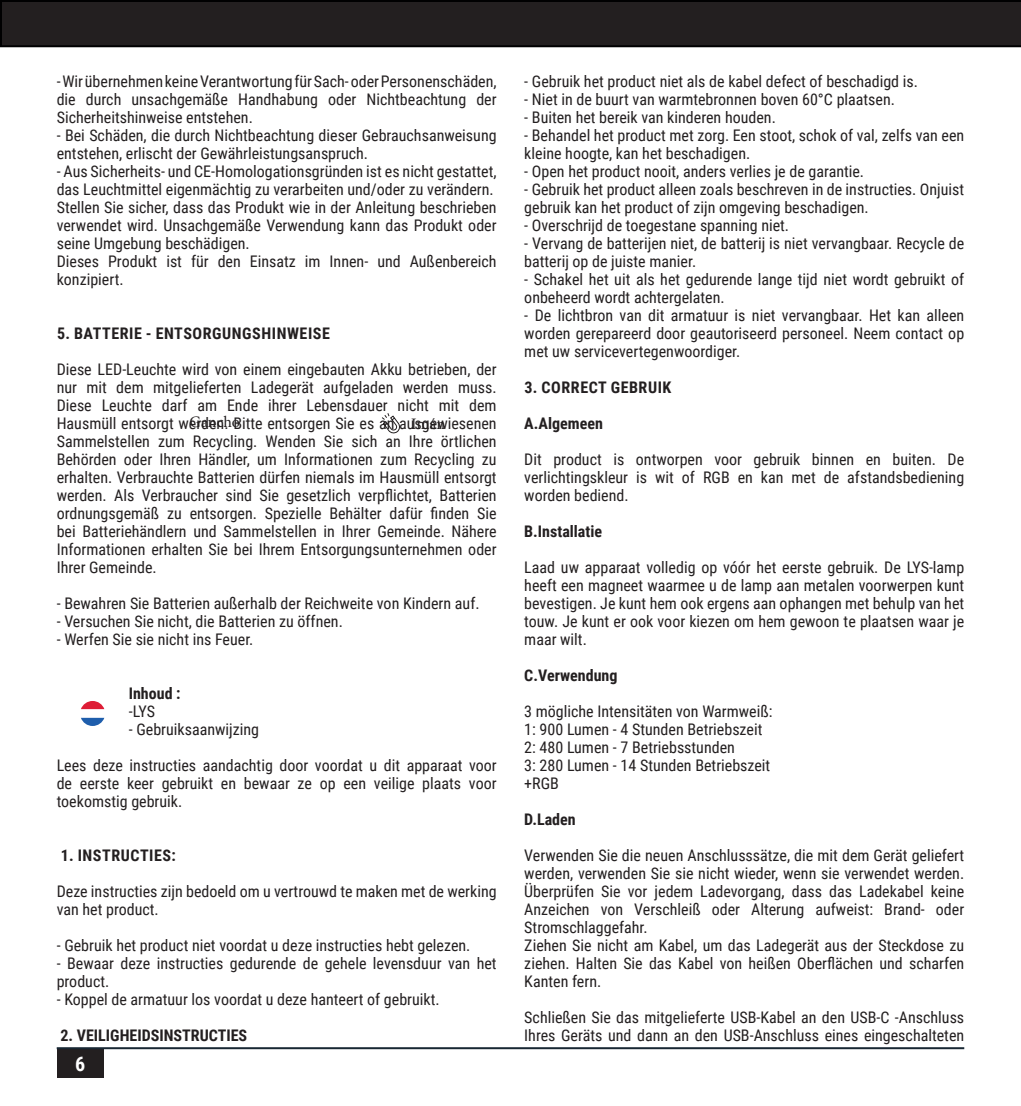
<style>
.page{position:relative;width:1021px;height:1106px;background:#fff}
.page>*{position:absolute;margin:0;border:0;box-sizing:border-box;transform-origin:0 0}
.t1{font:700 20px "Roboto Condensed";color:#fff}
.t2{font:16px/18px "Roboto Condensed";color:#231f20}
.t3{font:700 16px "Roboto Condensed";color:#231f20}
.t4{font:700 16px "Roboto Condensed";letter-spacing:.035em;color:#231f20}
.t5{font:16px "Minion Pro";letter-spacing:-.005em;color:#231f20}
</style>
<div class="page">
<div style="left:57px;top:1049px;width:46px;height:28px;background:#231f20"></div>
<svg style="left:80px;top:701px;width:25px;height:25px"></svg>
<svg style="left:81px;top:701px;width:23px;height:8px"></svg>
<svg style="left:81px;top:718px;width:23px;height:8px"></svg>
<svg style="left:382px;top:413px;width:18px;height:21px"></svg>
<svg style="left:0;top:0;width:1020px;height:47px;background:#201c1d"></svg>
<hr style="left:57px;top:1047px;width:907px;height:2px;background:#182733">
<p class="t2" style="left:57px;top:71px;width:441px;text-align:justify">- Wir übernehmen keine Verantwortung für Sach- oder Personenschäden, die durch unsachgemäße Handhabung oder Nichtbeachtung der Sicherheitshinweise entstehen.</p>
<p class="t2" style="left:57px;top:125px;width:441px">- Bei Schäden, die durch Nichtbeachtung dieser Gebrauchsanweisung entstehen, erlischt der Gewährleistungsanspruch.</p>
<p class="t2" style="left:57px;top:161px;width:441px">- Aus Sicherheits- und CE-Homologationsgründen ist es nicht gestattet, das Leuchtmittel eigenmächtig zu verarbeiten und/oder zu verändern.</p>
<p class="t2" style="left:57px;top:197px;width:441px;text-align:justify">Stellen Sie sicher, dass das Produkt wie in der Anleitung beschrieben verwendet wird. Unsachgemäße Verwendung kann das Produkt oder seine Umgebung beschädigen.</p>
<p class="t2" style="left:57px;top:251px;width:441px">Dieses Produkt ist für den Einsatz im Innen- und Außenbereich konzipiert.</p>
<p class="t4" style="left:57px;top:322px;width:274px">5. BATTERIE - ENTSORGUNGSHINWEISE</p>
<p class="t2" style="left:57px;top:359px;width:441px;text-align:justify">Diese LED-Leuchte wird von einem eingebauten Akku betrieben, der nur mit dem mitgelieferten Ladegerät aufgeladen werden muss.<br>Diese Leuchte darf am Ende ihrer Lebensdauer nicht mit dem Hausmüll entsorgt werden. Bitte entsorgen Sie es an ausgewiesenen Sammelstellen zum Recycling. Wenden Sie sich an Ihre örtlichen Behörden oder Ihren Händler, um Informationen zum Recycling zu erhalten. Verbrauchte Batterien dürfen niemals im Hausmüll entsorgt werden. Als Verbraucher sind Sie gesetzlich verpflichtet, Batterien ordnungsgemäß zu entsorgen. Spezielle Behälter dafür finden Sie bei Batteriehändlern und Sammelstellen in Ihrer Gemeinde. Nähere Informationen erhalten Sie bei Ihrem Entsorgungsunternehmen oder Ihrer Gemeinde.</p>
<p class="t2" style="left:57px;top:593px;width:424px">- Bewahren Sie Batterien außerhalb der Reichweite von Kindern auf.</p>
<p class="t2" style="left:57px;top:611px;width:288px">- Versuchen Sie nicht, die Batterien zu öffnen.</p>
<p class="t2" style="left:57px;top:629px;width:198px">- Werfen Sie sie nicht ins Feuer.</p>
<p class="t5" style="left:190px;top:411px;width:52px">Gancho</p>
<p class="t5" style="left:411px;top:413px;width:35px">Imán</p>
<p class="t3" style="left:129px;top:682px;width:53px">Inhoud :</p>
<p class="t2" style="left:129px;top:701px;width:28px">-LYS</p>
<p class="t2" style="left:129px;top:719px;width:132px">- Gebruiksaanwijzing</p>
<p class="t2" style="left:57px;top:755px;width:441px;text-align:justify">Lees deze instructies aandachtig door voordat u dit apparaat voor de eerste keer gebruikt en bewaar ze op een veilige plaats voor toekomstig gebruik.</p>
<p class="t4" style="left:61px;top:844px;width:117px">1. INSTRUCTIES:</p>
<p class="t2" style="left:57px;top:881px;width:441px">Deze instructies zijn bedoeld om u vertrouwd te maken met de werking van het product.</p>
<p class="t2" style="left:57px;top:935px;width:415px">- Gebruik het product niet voordat u deze instructies hebt gelezen.</p>
<p class="t2" style="left:57px;top:953px;width:441px">- Bewaar deze instructies gedurende de gehele levensduur van het product.</p>
<p class="t2" style="left:57px;top:989px;width:384px">- Koppel de armatuur los voordat u deze hanteert of gebruikt.</p>
<p class="t3" style="left:60px;top:1024px;width:188px">2. VEILIGHEIDSINSTRUCTIES</p>
<p class="t1" style="left:75px;top:1049px;width:12px">6</p>
<p class="t2" style="left:524px;top:71px;width:395px">- Gebruik het product niet als de kabel defect of beschadigd is.</p>
<p class="t2" style="left:524px;top:89px;width:372px">- Niet in de buurt van warmtebronnen boven 60°C plaatsen.</p>
<p class="t2" style="left:524px;top:107px;width:253px">- Buiten het bereik van kinderen houden.</p>
<p class="t2" style="left:524px;top:125px;width:441px">- Behandel het product met zorg. Een stoot, schok of val, zelfs van een kleine hoogte, kan het beschadigen.</p>
<p class="t2" style="left:524px;top:161px;width:341px">- Open het product nooit, anders verlies je de garantie.</p>
<p class="t2" style="left:524px;top:179px;width:441px">- Gebruik het product alleen zoals beschreven in de instructies. Onjuist gebruik kan het product of zijn omgeving beschadigen.</p>
<p class="t2" style="left:524px;top:215px;width:266px">- Overschrijd de toegestane spanning niet.</p>
<p class="t2" style="left:524px;top:233px;width:441px">- Vervang de batterijen niet, de batterij is niet vervangbaar. Recycle de batterij op de juiste manier.</p>
<p class="t2" style="left:524px;top:269px;width:441px">- Schakel het uit als het gedurende lange tijd niet wordt gebruikt of onbeheerd wordt achtergelaten.</p>
<p class="t2" style="left:524px;top:305px;width:441px;text-align:justify">- De lichtbron van dit armatuur is niet vervangbaar. Het kan alleen worden gerepareerd door geautoriseerd personeel. Neem contact op met uw servicevertegenwoordiger.</p>
<p class="t4" style="left:524px;top:376px;width:148px">3. CORRECT GEBRUIK</p>
<p class="t3" style="left:524px;top:412px;width:80px">A.Algemeen</p>
<p class="t2" style="left:524px;top:449px;width:441px;text-align:justify">Dit product is ontworpen voor gebruik binnen en buiten. De verlichtingskleur is wit of RGB en kan met de afstandsbediening worden bediend.</p>
<p class="t3" style="left:524px;top:520px;width:79px">B.Installatie</p>
<p class="t2" style="left:524px;top:557px;width:441px;text-align:justify">Laad uw apparaat volledig op vóór het eerste gebruik. De LYS-lamp heeft een magneet waarmee u de lamp aan metalen voorwerpen kunt bevestigen. Je kunt hem ook ergens aan ophangen met behulp van het touw. Je kunt er ook voor kiezen om hem gewoon te plaatsen waar je maar wilt.</p>
<p class="t3" style="left:524px;top:664px;width:95px">C.Verwendung</p>
<p class="t2" style="left:524px;top:701px;width:250px">3 mögliche Intensitäten von Warmweiß:</p>
<p class="t2" style="left:524px;top:719px;width:240px">1: 900 Lumen - 4 Stunden Betriebszeit</p>
<p class="t2" style="left:524px;top:737px;width:212px">2: 480 Lumen - 7 Betriebsstunden</p>
<p class="t2" style="left:524px;top:755px;width:247px">3: 280 Lumen - 14 Stunden Betriebszeit</p>
<p class="t2" style="left:524px;top:773px;width:36px">+RGB</p>
<p class="t3" style="left:524px;top:808px;width:53px">D.Laden</p>
<p class="t2" style="left:524px;top:845px;width:441px;text-align:justify">Verwenden Sie die neuen Anschlusssätze, die mit dem Gerät geliefert werden, verwenden Sie sie nicht wieder, wenn sie verwendet werden.<br>Überprüfen Sie vor jedem Ladevorgang, dass das Ladekabel keine Anzeichen von Verschleiß oder Alterung aufweist: Brand- oder Stromschlaggefahr.</p>
<p class="t2" style="left:524px;top:935px;width:441px;text-align:justify">Ziehen Sie nicht am Kabel, um das Ladegerät aus der Steckdose zu ziehen. Halten Sie das Kabel von heißen Oberflächen und scharfen Kanten fern.</p>
<p class="t2" style="left:524px;top:1007px;width:441px">Schließen Sie das mitgelieferte USB-Kabel an den USB-C -Anschluss<br>Ihres Geräts und dann an den USB-Anschluss eines eingeschalteten</p>
</div>
